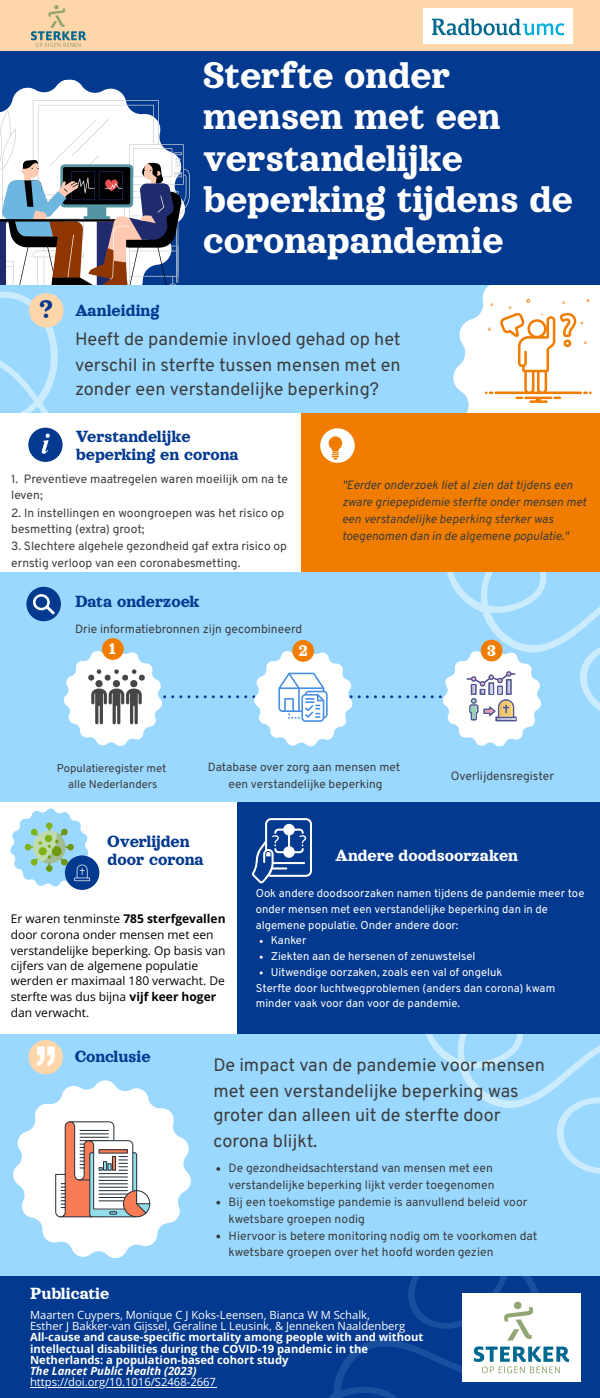
<style>
.page{position:relative;width:600px;height:1398px;background:#fff}
.page>*{position:absolute;margin:0;border:0;box-sizing:border-box;transform-origin:0 0}
.t1{font:41.2px/41.2px "Orelega One";color:#fff}
.t2{font:28.3px "Orelega One";color:#03398f}
.t3{font:18.1px "Orelega One";color:#03398f}
.t4{font:18px/25.2px "Overpass";color:#3c3c3c;text-align:justify}
.t5{font:18px/18px "Orelega One";color:#03398f}
.t6{font:18px "Orelega One";color:#fff}
.t7{font:17.2px "Orelega One";color:#fff}
.t8{font:12px/16.5px "Overpass";color:#3c3c3c}
.t9{font:12px/15.6px "Open Sans";color:#000}
.t10{font:italic 12px/16.8px "Overpass";color:#3c3c3c}
.t11{font:11.8px/16.5px "Overpass";color:#3c3c3c;text-align:center}
.t12{font:11.2px/15.8px "Overpass";color:#fff}
.t13{font:700 11.2px/11.2px "Open Sans";color:#fff}
.t14{font:11.2px "Open Sans";color:#fff}
.t15{font:11.2px/15.8px "Overpass";color:#3c3c3c;text-align:center}
.t16{font:italic 700 11.2px "Open Sans";color:#fff}
.s1{font-weight:700}
</style>
<div class="page">
<div style="left:0;top:0;width:600px;height:285px;background:#03398f"></div>
<svg style="left:12px;top:79px;width:114px;height:21px;fill:#fff"></svg>
<div style="left:0;top:0;width:600px;height:51px;background:#ffd6aa"></div>
<img style="left:423px;top:8px;width:150px;height:36px">
<img style="left:32px;top:6px;width:54px;height:40px">
<div style="left:0;top:285px;width:600px;height:128px;background:#9ad8ff"></div>
<svg style="left:453px;top:285px;width:147px;height:128px;background:#f3efe9"></svg>
<div style="left:0;top:413px;width:600px;height:159px;background:#f17d00"></div>
<div style="left:0;top:413px;width:301px;height:159px;background:#fff"></div>
<svg style="left:0;top:100px;width:190px;height:362px"></svg>
<div style="left:320px;top:428px;width:35px;height:35px;background:#fff;border-radius:50%"></div>
<svg style="left:329px;top:436px;width:13px;height:24px"></svg>
<div style="left:0;top:572px;width:600px;height:230px;background:#9ad8ff"></div>
<div style="left:26px;top:587px;width:35px;height:34px;background:#03398f;border-radius:50%"></div>
<svg style="left:33px;top:594px;width:22px;height:20px"></svg>
<svg style="left:64px;top:572px;width:536px;height:175px"></svg>
<div style="left:481px;top:640px;width:21px;height:21px;background:#f17d00;border-radius:50%"></div>
<div style="left:0;top:802px;width:600px;height:232px;background:#03398f"></div>
<div style="left:0;top:802px;width:237px;height:232px;background:#fff"></div>
<div style="left:65px;top:855px;width:34px;height:35px;background:#03398f;border-radius:50%"></div>
<svg style="left:10px;top:809px;width:80px;height:78px"></svg>
<svg style="left:252px;top:818px;width:60px;height:65px"></svg>
<div style="left:0;top:1034px;width:600px;height:242px;background:#9ad8ff"></div>
<svg style="left:425px;top:1034px;width:175px;height:140px"></svg>
<div style="left:29px;top:1040px;width:34px;height:34px;background:#ffd6aa;border-radius:50%"></div>
<svg style="left:37px;top:1047px;width:18px;height:19px"></svg>
<svg style="left:216px;top:1167px;width:4px;height:4px"></svg>
<svg style="left:216px;top:1201px;width:4px;height:4px"></svg>
<svg style="left:216px;top:1235px;width:4px;height:3px"></svg>
<svg style="left:13px;top:1080px;width:178px;height:178px"></svg>
<div style="left:0;top:1276px;width:600px;height:122px;background:#03398f"></div>
<svg style="left:328px;top:1276px;width:211px;height:122px"></svg>
<hr style="left:30px;top:1387px;width:186px;height:1px;background:#fff">
<img style="left:462px;top:1293px;width:119px;height:89px">
<p class="t1" style="left:203px;top:55px;width:371px">Sterfte onder mensen met een verstandelijke beperking tijdens de coronapandemie</p>
<p class="t2" style="left:39px;top:296px;width:15px">?</p>
<p class="t5" style="left:75px;top:301px;width:86px">Aanleiding</p>
<p class="t4" style="left:75px;top:328px;width:327px">Heeft de pandemie invloed gehad op het verschil in sterfte tussen mensen met en zonder een verstandelijke beperking?</p>
<p class="t5" style="left:76px;top:427px;width:164px">Verstandelijke beperking en corona</p>
<p class="t8" style="left:11px;top:472px;width:278px">1. Preventieve maatregelen waren moeilijk om na te leven;</p>
<p class="t8" style="left:11px;top:505px;width:275px">2. In instellingen en woongroepen was het risico op besmetting (extra) groot;</p>
<p class="t8" style="left:11px;top:539px;width:277px">3. Slechtere algehele gezondheid gaf extra risico op ernstig verloop van een coronabesmetting.</p>
<p class="t10" style="left:342px;top:478px;width:246px">"Eerder onderzoek liet al zien dat tijdens een zware griepepidemie sterfte onder mensen met een verstandelijke beperking sterker was toegenomen dan in de algemene populatie."</p>
<p class="t5" style="left:75px;top:592px;width:126px">Data onderzoek</p>
<p class="t8" style="left:75px;top:621px;width:229px">Drie informatiebronnen zijn gecombineerd</p>
<p class="t7" style="left:108px;top:640px;width:11px">1</p>
<p class="t7" style="left:298px;top:642px;width:11px">2</p>
<p class="t7" style="left:487px;top:642px;width:11px">3</p>
<p class="t15" style="left:57px;top:761px;width:111px">Populatieregister met alle Nederlanders</p>
<p class="t11" style="left:208px;top:760px;width:194px">Database over zorg aan mensen met een verstandelijke beperking</p>
<p class="t8" style="left:451px;top:769px;width:105px">Overlijdensregister</p>
<p class="t3" style="left:108px;top:833px;width:84px">Overlijden</p>
<p class="t3" style="left:108px;top:851px;width:98px">door corona</p>
<p class="t6" style="left:335px;top:846px;width:185px">Andere doodsoorzaken</p>
<p class="t12" style="left:256px;top:886px;width:330px">Ook andere doodsoorzaken namen tijdens de pandemie meer toe onder mensen met een verstandelijke beperking dan in de algemene populatie. Onder andere door:</p>
<p class="t9" style="left:11px;top:911px;width:216px">Er waren tenminste <span class="s1">785 sterfgevallen </span>door corona onder mensen met een verstandelijke beperking. Op basis van cijfers van de algemene populatie werden er maximaal 180 verwacht. De sterfte was dus bijna <span class="s1">vijf keer hoger </span>dan verwacht.</p>
<p class="t5" style="left:75px;top:1048px;width:77px">Conclusie</p>
<p class="t12" style="left:271px;top:934px;width:37px">Kanker</p>
<p class="t12" style="left:271px;top:949px;width:206px">Ziekten aan de hersenen of zenuwstelsel</p>
<p class="t12" style="left:271px;top:965px;width:233px">Uitwendige oorzaken, zoals een val of ongeluk</p>
<p class="t12" style="left:256px;top:981px;width:301px">Sterfte door luchtwegproblemen (anders dan corona) kwam minder vaak voor dan voor de pandemie.</p>
<p class="t4" style="left:213px;top:1054px;width:333px;text-align:left">De impact van de pandemie voor mensen met een verstandelijke beperking was groter dan alleen uit de sterfte door corona blijkt.</p>
<p class="t8" style="left:229px;top:1161px;width:267px">De gezondheidsachterstand van mensen met een verstandelijke beperking lijkt verder toegenomen</p>
<p class="t8" style="left:229px;top:1195px;width:300px">Bij een toekomstige pandemie is aanvullend beleid voor kwetsbare groepen nodig</p>
<p class="t8" style="left:229px;top:1229px;width:310px">Hiervoor is betere monitoring nodig om te voorkomen dat kwetsbare groepen over het hoofd worden gezien</p>
<p class="t6" style="left:30px;top:1284px;width:81px">Publicatie</p>
<p class="t14" style="left:30px;top:1307px;width:342px">Maarten Cuypers, Monique C J Koks-Leensen, Bianca W M Schalk,</p>
<p class="t14" style="left:30px;top:1318px;width:377px">Esther J Bakker-van Gijssel, Geraline L Leusink, &amp; Jenneken Naaldenberg</p>
<p class="t13" style="left:30px;top:1331px;width:395px">All-cause and cause-specific mortality among people with and without intellectual disabilities during the COVID-19 pandemic in the<br>Netherlands: a population-based cohort study</p>
<p class="t16" style="left:30px;top:1363px;width:168px">The Lancet Public Health (2023)</p>
<p class="t14" style="left:30px;top:1374px;width:188px">https://doi.org/10.1016/S2468-2667</p>
</div>
